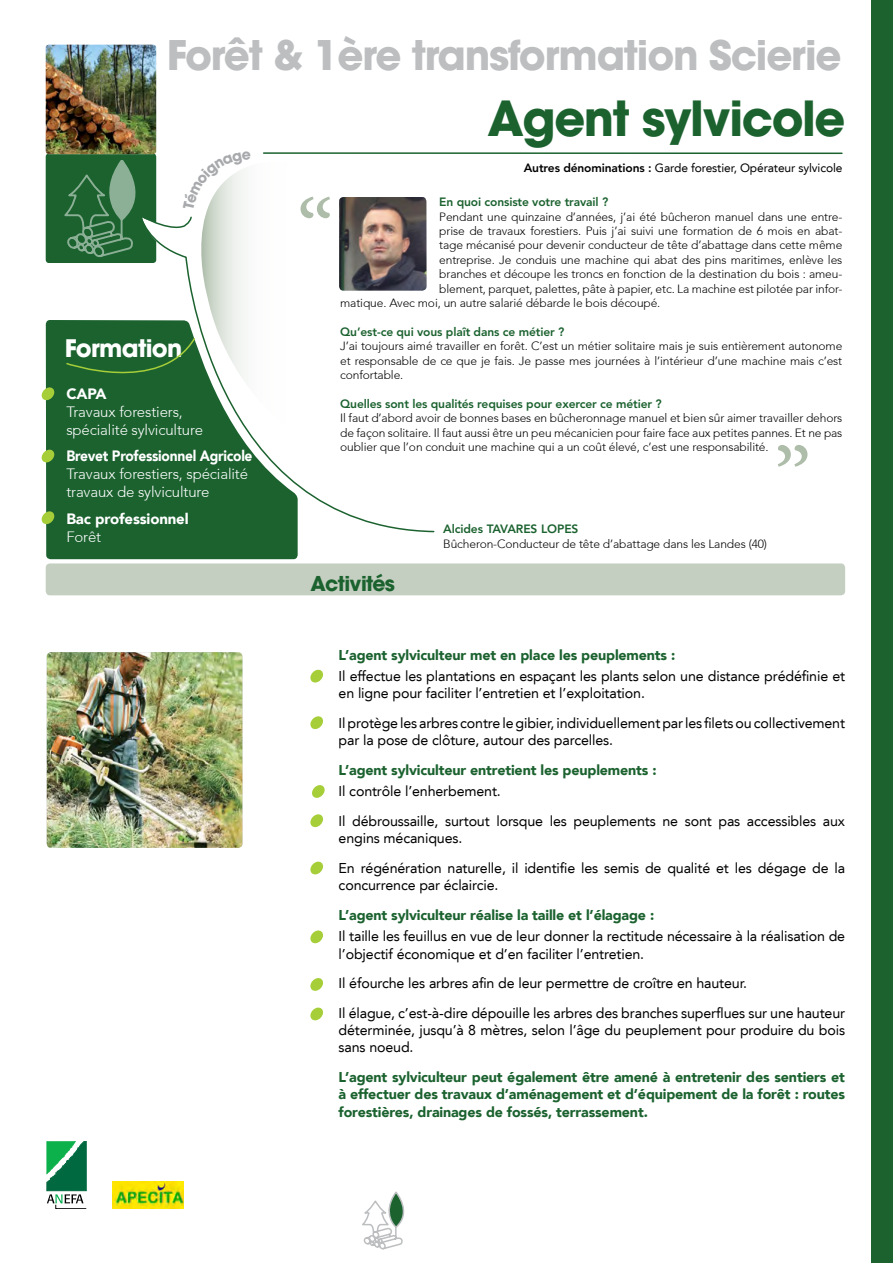
<style>
.page{position:relative;width:893px;height:1263px;background:#fff}
.page>*{position:absolute;margin:0;border:0;box-sizing:border-box;transform-origin:0 0}
.t1{font:93.6px "Minion Pro";color:#adbda9}
.t2{font:700 48px "ITC Avant Garde Std";letter-spacing:-.03em;color:#1b622f}
.t3{font:700 40.5px "ITC Avant Garde Std";letter-spacing:-.03em;color:#bcbec0}
.t4{font:700 24px "ITC Avant Garde Std";letter-spacing:-.03em;color:#fff}
.t5{font:700 20.4px "ITC Avant Garde Std";letter-spacing:-.03em;color:#1b622f}
.t6{font:300 15px/18px "Avenir 35";letter-spacing:-.01em;color:#fff}
.t7{font:900 15px "Avenir 95";letter-spacing:-.02em;color:#fff;scale:.92 1}
.t8{font:900 15px "Avenir 95";letter-spacing:-.02em;color:#fff}
.t9{font:14.25px/17.1px "Avenir LT";letter-spacing:-.01em;color:#000}
.t10{font:900 14.25px/17.1px "Avenir 95";letter-spacing:-.01em;color:#1b622f;text-align:justify}
.t11{font:300 12px/14.4px "Avenir 35";letter-spacing:-.01em;color:#000;text-align:justify}
.t12{font:800 12px "Avenir";letter-spacing:-.01em;color:#1b622f}
.t13{font:12px "Avenir LT";letter-spacing:-.01em;color:#000}
.s1{font-family:"Avenir";font-weight:800}
</style>
<div class="page">
<div style="left:46px;top:320px;width:252px;height:239px;background:#1b622f"></div>
<div style="left:46px;top:153px;width:110px;height:110px;background:#1b622f;border-radius:3px"></div>
<div style="left:46px;top:563px;width:799px;height:32px;background:#c5cfc1;border-radius:4px"></div>
<img style="left:46px;top:45px;width:110px;height:109px">
<hr style="left:264px;top:152px;width:578px;height:2px;background:#1b622f">
<svg style="left:310px;top:669px;width:13px;height:14px"></svg>
<svg style="left:310px;top:716px;width:13px;height:14px"></svg>
<svg style="left:312px;top:785px;width:13px;height:13px"></svg>
<svg style="left:310px;top:814px;width:13px;height:14px"></svg>
<svg style="left:310px;top:861px;width:13px;height:14px"></svg>
<svg style="left:310px;top:930px;width:13px;height:14px"></svg>
<svg style="left:310px;top:978px;width:13px;height:13px"></svg>
<svg style="left:310px;top:1007px;width:13px;height:14px"></svg>
<img style="left:339px;top:197px;width:87px;height:16px">
<svg style="left:139px;top:213px;width:296px;height:320px"></svg>
<svg style="left:41px;top:386px;width:14px;height:15px"></svg>
<svg style="left:41px;top:449px;width:14px;height:14px"></svg>
<img style="left:47px;top:652px;width:195px;height:196px">
<svg style="left:47px;top:1141px;width:39px;height:68px"></svg>
<img style="left:113px;top:1182px;width:71px;height:26px">
<svg style="left:362px;top:1192px;width:43px;height:58px"></svg>
<svg style="left:41px;top:510px;width:14px;height:15px"></svg>
<div style="left:872px;top:0;width:21px;height:1263px;background:#1b622f"></div>
<svg style="left:61px;top:151px;width:259px;height:298px"></svg>
<h3 class="t3" style="left:167px;top:29px;width:676px">Forêt &amp; 1ère transformation Scierie</h3>
<h2 class="t2" style="left:488px;top:87px;width:359px">Agent sylvicole</h2>
<h3 class="t4" style="left:65px;top:332px;width:119px">Formation</h3>
<p class="t8" style="left:66px;top:384px;width:42px">CAPA</p>
<p class="t6" style="left:66px;top:402px;width:138px">Travaux forestiers, spécialité sylviculture</p>
<p class="t7" style="left:66px;top:447px;width:204px">Brevet Professionnel Agricole</p>
<p class="t6" style="left:66px;top:465px;width:183px">Travaux forestiers, spécialité travaux de sylviculture</p>
<p class="t8" style="left:66px;top:509px;width:124px">Bac professionnel</p>
<p class="t6" style="left:66px;top:527px;width:36px">Forêt</p>
<h1 class="t1" style="left:297px;top:171px;width:39px">“</h1>
<p class="t13" style="left:524px;top:161px;width:320px"><span class="s1">Autres dénominations :</span> Garde forestier, Opérateur sylvicole</p>
<p class="t12" style="left:439px;top:195px;width:170px">En quoi consiste votre travail ?</p>
<p class="t11" style="left:439px;top:209px;width:405px">Pendant une quinzaine d’années, j’ai été bûcheron manuel dans une entre-</p>
<p class="t11" style="left:439px;top:224px;width:405px">prise de travaux forestiers. Puis j’ai suivi une formation de 6 mois en abat-</p>
<p class="t11" style="left:439px;top:238px;width:405px">tage mécanisé pour devenir conducteur de tête d’abattage dans cette même</p>
<p class="t11" style="left:439px;top:253px;width:405px">entreprise. Je conduis une machine qui abat des pins maritimes, enlève les</p>
<p class="t11" style="left:439px;top:267px;width:405px">branches et découpe les troncs en fonction de la destination du bois : ameu-</p>
<p class="t11" style="left:439px;top:281px;width:405px">blement, parquet, palettes, pâte à papier, etc. La machine est pilotée par infor-</p>
<p class="t11" style="left:340px;top:296px;width:322px">matique. Avec moi, un autre salarié débarde le bois découpé.</p>
<p class="t12" style="left:340px;top:325px;width:226px">Qu’est-ce qui vous plaît dans ce métier ?</p>
<p class="t11" style="left:340px;top:339px;width:504px">J’ai toujours aimé travailler en forêt. C’est un métier solitaire mais je suis entièrement autonome et responsable de ce que je fais. Je passe mes journées à l’intérieur d’une machine mais c’est confortable.</p>
<p class="t12" style="left:340px;top:397px;width:323px">Quelles sont les qualités requises pour exercer ce métier ?</p>
<p class="t11" style="left:340px;top:411px;width:504px">Il faut d’abord avoir de bonnes bases en bûcheronnage manuel et bien sûr aimer travailler dehors de façon solitaire. Il faut aussi être un peu mécanicien pour faire face aux petites pannes. Et ne pas oublier que l’on conduit une machine qui a un coût élevé, c’est une responsabilité.</p>
<h1 class="t1" style="left:774px;top:419px;width:39px">”</h1>
<p class="t12" style="left:443px;top:522px;width:137px">Alcides TAVARES LOPES</p>
<p class="t11" style="left:443px;top:536px;width:325px">Bûcheron-Conducteur de tête d’abattage dans les Landes (40)</p>
<h3 class="t5" style="left:310px;top:570px;width:86px">Activités</h3>
<p class="t10" style="left:339px;top:646px;width:338px">L’agent sylviculteur met en place les peuplements :</p>
<p class="t9" style="left:339px;top:668px;width:508px">Il effectue les plantations en espaçant les plants selon une distance prédéfinie et en ligne pour faciliter l’entretien et l’exploitation.</p>
<p class="t9" style="left:339px;top:715px;width:508px">Il protège les arbres contre le gibier, individuellement par les filets ou collectivement par la pose de clôture, autour des parcelles.</p>
<p class="t10" style="left:339px;top:761px;width:320px">L’agent sylviculteur entretient les peuplements :</p>
<p class="t9" style="left:339px;top:776px;width:508px;line-height:29.8px">Il contrôle l’enherbement.<br>Il débroussaille, surtout lorsque les peuplements ne sont pas accessibles aux</p>
<p class="t9" style="left:339px;top:823px;width:508px;line-height:29.8px">engins mécaniques.<br>En régénération naturelle, il identifie les semis de qualité et les dégage de la</p>
<p class="t9" style="left:339px;top:877px;width:161px">concurrence par éclaircie.</p>
<p class="t10" style="left:339px;top:906px;width:317px">L’agent sylviculteur réalise la taille et l’élagage :</p>
<p class="t9" style="left:339px;top:928px;width:508px">Il taille les feuillus en vue de leur donner la rectitude nécessaire à la réalisation de l’objectif économique et d’en faciliter l’entretien.</p>
<p class="t9" style="left:339px;top:969px;width:508px;line-height:29.8px">Il éfourche les arbres afin de leur permettre de croître en hauteur.<br>Il élague, c’est-à-dire dépouille les arbres des branches superflues sur une hauteur</p>
<p class="t9" style="left:339px;top:1022px;width:508px">déterminée, jusqu’à 8 mètres, selon l’âge du peuplement pour produire du bois sans noeud.</p>
<p class="t10" style="left:339px;top:1069px;width:508px">L’agent sylviculteur peut également être amené à entretenir des sentiers et à effectuer des travaux d’aménagement et d’équipement de la forêt : routes forestières, drainages de fossés, terrassement.</p>
</div>
